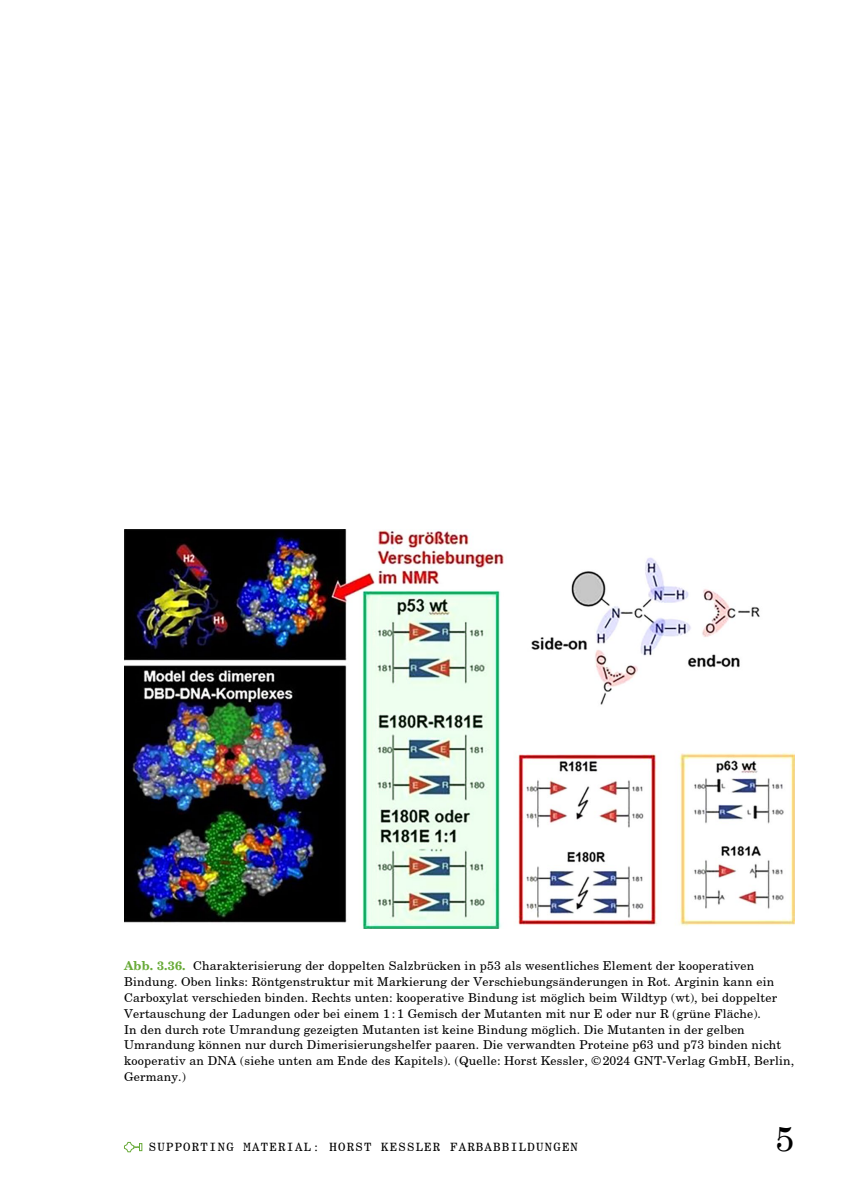
<style>
.page{position:relative;width:844px;height:1191px;background:#fff}
.page>*{position:absolute;margin:0;border:0;box-sizing:border-box;transform-origin:0 0}
.t1{font:35px "Century Schoolbook";color:#000}
.t2{font:12.25px/15.8px "New Century Schoolbook";letter-spacing:.015em;color:#000}
.t3{font:12.25px "Century Schoolbook BT Monospace";letter-spacing:.1em;color:#000}
.s1{font-family:"New Century Schlbk";font-weight:700;color:#68aa38}
</style>
<div class="page">
<svg style="left:124px;top:1141px;width:18px;height:11px"></svg>
<img style="left:124px;top:529px;width:670px;height:399px">
<p class="t2" style="left:124px;top:958px;width:671px"><span class="s1">Abb. 3.36.</span> Charakterisierung der doppelten Salzbrücken in p53 als wesentliches Element der kooperativen Bindung. Oben links: Röntgenstruktur mit Markierung der Verschiebungsänderungen in Rot. Arginin kann ein Carboxylat verschieden binden. Rechts unten: kooperative Bindung ist möglich beim Wildtyp (wt), bei doppelter Vertauschung der Ladungen oder bei einem 1 : 1 Gemisch der Mutanten mit nur E oder nur R (grüne Fläche).<br>In den durch rote Umrandung gezeigten Mutanten ist keine Bindung möglich. Die Mutanten in der gelben Umrandung können nur durch Dimerisierungshelfer paaren. Die verwandten Proteine p63 und p73 binden nicht kooperativ an DNA (siehe unten am Ende des Kapitels). (Quelle: Horst Kessler, © 2024 GNT-Verlag GmbH, Berlin, Germany.)</p>
<p class="t3" style="left:149px;top:1139px;width:430px">SUPPORTING MATERIAL: HORST KESSLER FARBABBILDUNGEN</p>
<h1 class="t1" style="left:774px;top:1109px;width:21px">5</h1>
</div>
